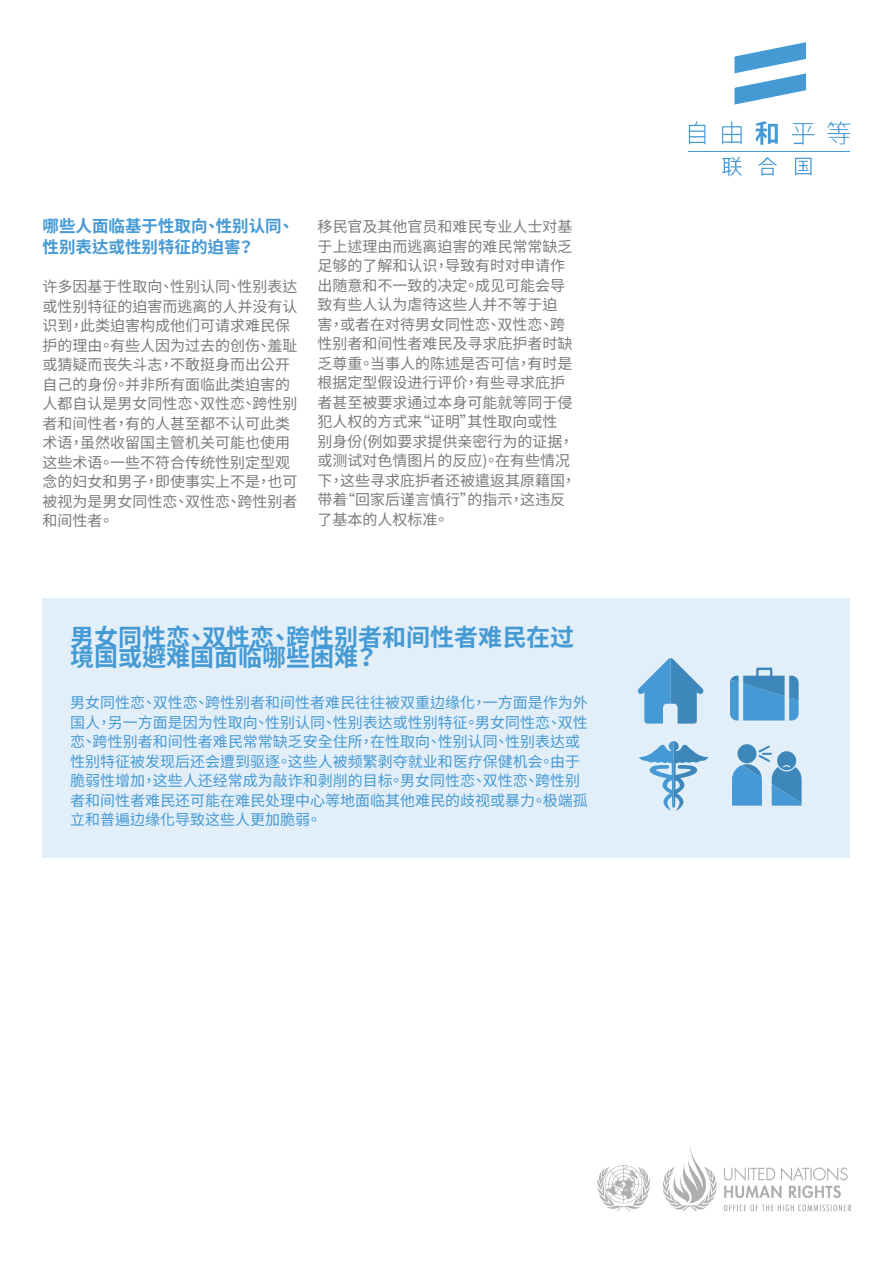
<style>
.page{position:relative;width:893px;height:1263px;background:#fff}
.page>*{position:absolute;margin:0;border:0;box-sizing:border-box;transform-origin:0 0}
.t1{font:700 24px/19.5px "Noto Sans CJ Ktc";color:#469ad4}
.t2{font:700 16.5px/21px "Noto Sans CJ Ktc";color:#4599d4}
.t3{font:15px/19.5px "Noto Sans CJ Ktc";color:#7c7b7b}
.t4{font:15px/19.5px "Noto Sans CJ Ktc";color:#4599d4}
</style>
<div class="page">
<img style="left:597px;top:1147px;width:253px;height:65px">
<svg style="left:734px;top:42px;width:72px;height:63px"></svg>
<svg style="left:755px;top:121px;width:23px;height:24px"></svg>
<svg style="left:722px;top:121px;width:20px;height:24px"></svg>
<svg style="left:689px;top:121px;width:16px;height:24px"></svg>
<svg style="left:758px;top:157px;width:19px;height:19px"></svg>
<svg style="left:792px;top:123px;width:22px;height:22px"></svg>
<svg style="left:827px;top:121px;width:23px;height:24px"></svg>
<svg style="left:722px;top:157px;width:20px;height:19px"></svg>
<svg style="left:795px;top:158px;width:17px;height:17px"></svg>
<hr style="left:689px;top:152px;width:161px;height:1px;background:#469ad4">
<div style="left:43px;top:598px;width:807px;height:260px;background:#e3eff8"></div>
<svg style="left:637px;top:658px;width:67px;height:66px"></svg>
<svg style="left:639px;top:741px;width:69px;height:70px"></svg>
<svg style="left:732px;top:745px;width:69px;height:61px"></svg>
<svg style="left:730px;top:667px;width:69px;height:53px"></svg>
<p class="t2" style="left:43px;top:216px;width:253px">哪些人面临基于性取向、性别认同、性别表达或性别特征的迫害？</p>
<p class="t3" style="left:43px;top:277px;width:256px">许多因基于性取向、性别认同、性别表达或性别特征的迫害而逃离的人并没有认识到，此类迫害构成他们可请求难民保护的理由。有些人因为过去的创伤、羞耻或猜疑而丧失斗志，不敢挺身而出公开自己的身份。并非所有面临此类迫害的人都自认是男女同性恋、双性恋、跨性别者和间性者，有的人甚至都不认可此类术语，虽然收留国主管机关可能也使用这些术语。一些不符合传统性别定型观念的妇女和男子，即使事实上不是，也可被视为是男女同性恋、双性恋、跨性别者和间性者。</p>
<p class="t3" style="left:317px;top:217px;width:260px">移民官及其他官员和难民专业人士对基于上述理由而逃离迫害的难民常常缺乏足够的了解和认识，导致有时对申请作出随意和不一致的决定。成见可能会导致有些人认为虐待这些人并不等于迫害，或者在对待男女同性恋、双性恋、跨性别者和间性者难民及寻求庇护者时缺乏尊重。当事人的陈述是否可信，有时是根据定型假设进行评价，有些寻求庇护者甚至被要求通过本身可能就等同于侵犯人权的方式来“证明”其性取向或性别身份(例如要求提供亲密行为的证据，或测试对色情图片的反应)。在有些情况下，这些寻求庇护者还被遣返其原籍国，带着“回家后谨言慎行”的指示，这违反了基本的人权标准。</p>
<p class="t1" style="left:70px;top:628px;width:505px">男女同性恋、双性恋、跨性别者和间性者难民在过境国或避难国面临哪些困难？</p>
<p class="t4" style="left:70px;top:693px;width:519px">男女同性恋、双性恋、跨性别者和间性者难民往往被双重边缘化，一方面是作为外国人，另一方面是因为性取向、性别认同、性别表达或性别特征。男女同性恋、双性恋、跨性别者和间性者难民常常缺乏安全住所，在性取向、性别认同、性别表达或性别特征被发现后还会遭到驱逐。这些人被频繁剥夺就业和医疗保健机会。由于脆弱性增加，这些人还经常成为敲诈和剥削的目标。男女同性恋、双性恋、跨性别者和间性者难民还可能在难民处理中心等地面临其他难民的歧视或暴力。极端孤立和普遍边缘化导致这些人更加脆弱。</p>
</div>
